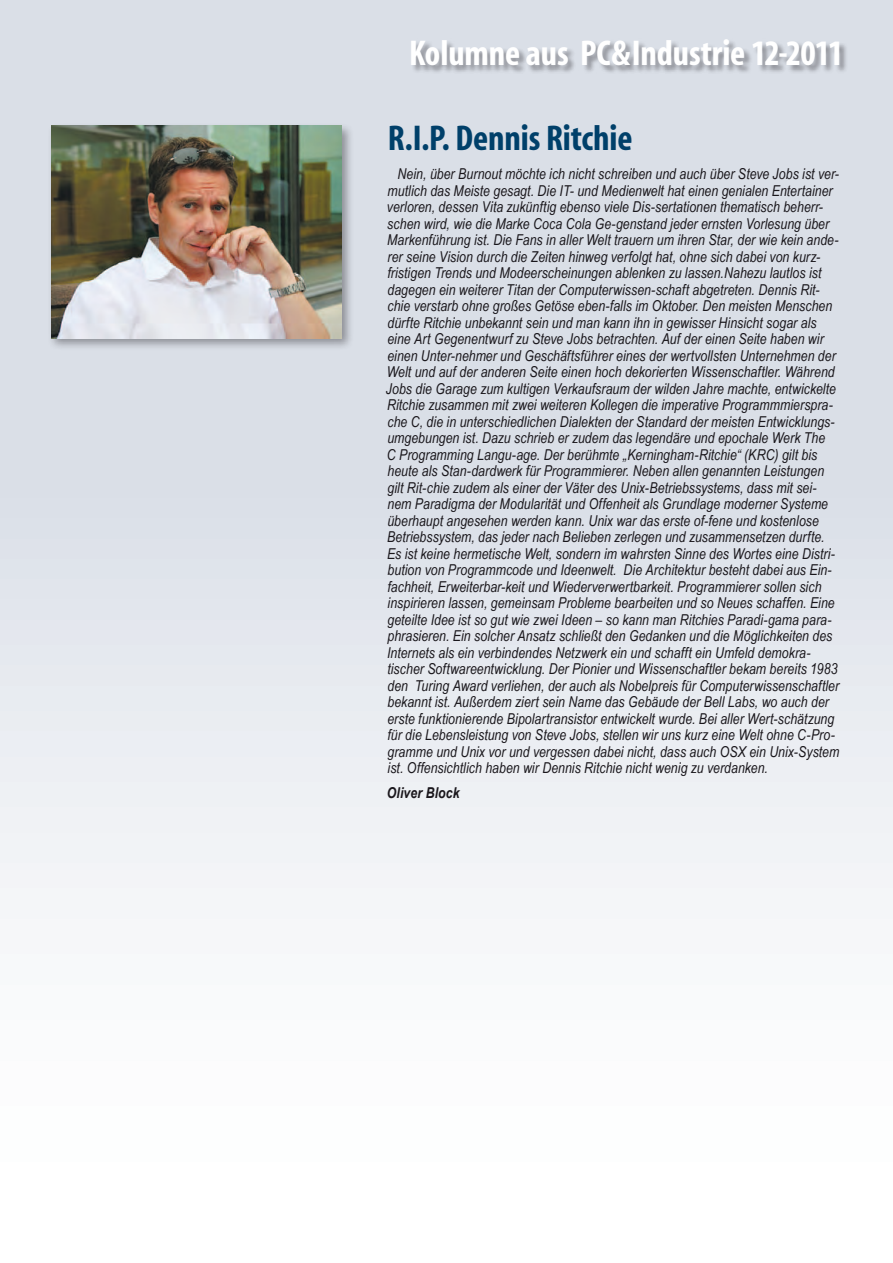
<style>
.page{position:relative;width:893px;height:1263px;background:#fff}
.page>*{position:absolute;margin:0;border:0;box-sizing:border-box;transform-origin:0 0}
.t1{font:700 condensed 36px "Myriad";letter-spacing:-.005em;color:#fff}
.t2{font:700 condensed 36px "Myriad";letter-spacing:-.005em;color:#00406a}
.t3{font:italic 15px/16.5px "Arial Narrow";letter-spacing:.005em;color:#1a171c}
.t4{font:italic 700 15px "Arial Narrow";letter-spacing:.01em;color:#1a171c}
</style>
<div class="page">
<div style="left:0;top:0;width:893px;height:1263px;background:linear-gradient(to bottom,#d0d7e1,#fff)"></div>
<div style="left:411px;top:39px;width:437px;height:35px;background:#1a171c;opacity:.4"></div>
<div style="left:47px;top:122px;width:307px;height:229px;background:#1a171c;opacity:.4"></div>
<img style="left:51px;top:126px;width:291px;height:212px">
<h1 class="t1" style="left:409px;top:35px;width:436px">Kolumne aus PC&amp;Industrie 12-2011</h1>
<h1 class="t2" style="left:388px;top:120px;width:246px">R.I.P. Dennis Ritchie</h1>
<p class="t3" style="left:386px;top:165px;width:455px;text-indent:12px">Nein, über Burnout möchte ich nicht schreiben und auch über Steve Jobs ist ver&shy;mutlich das Meiste gesagt. Die IT- und Medienwelt hat einen genialen Entertainer verloren, dessen Vita zukünftig ebenso viele Dis-sertationen thematisch beherr&shy;schen wird, wie die Marke Coca Cola Ge-genstand jeder ernsten Vorlesung über Markenführung ist. Die Fans in aller Welt trauern um ihren Star, der wie kein ande&shy;rer seine Vision durch die Zeiten hinweg verfolgt hat, ohne sich dabei von kurz&shy;fristigen Trends und Modeerscheinungen ablenken zu lassen.Nahezu lautlos ist dagegen ein weiterer Titan der Computerwissen-schaft abgetreten. Dennis Rit&shy;chie verstarb ohne großes Getöse eben-falls im Oktober. Den meisten Menschen dürfte Ritchie unbekannt sein und man kann ihn in gewisser Hinsicht sogar als eine Art Gegenentwurf zu Steve Jobs betrachten. Auf der einen Seite haben wir einen Unter-nehmer und Geschäftsführer eines der wertvollsten Unternehmen der Welt und auf der anderen Seite einen hoch dekorierten Wissenschaftler. Während Jobs die Garage zum kultigen Verkaufsraum der wilden Jahre machte, entwickelte Ritchie zusammen mit zwei weiteren Kollegen die imperative Programmmierspra&shy;che C, die in unterschiedlichen Dialekten der Standard der meisten Entwicklungs&shy;umgebungen ist. Dazu schrieb er zudem das legendäre und epochale Werk The<br>C Programming Langu-age. Der berühmte „Kerningham-Ritchie“ (KRC) gilt bis heute als Stan-dardwerk für Programmierer. Neben allen genannten Leistungen gilt Rit-chie zudem als einer der Väter des Unix-Betriebssystems, dass mit sei&shy;nem Paradigma der Modularität und Offenheit als Grundlage moderner Systeme überhaupt angesehen werden kann. Unix war das erste of-fene und kostenlose Betriebssystem, das jeder nach Belieben zerlegen und zusammensetzen durfte.<br>Es ist keine hermetische Welt, sondern im wahrsten Sinne des Wortes eine Distri&shy;bution von Programmcode und Ideenwelt. Die Architektur besteht dabei aus Ein&shy;fachheit, Erweiterbar-keit und Wiederverwertbarkeit. Programmierer sollen sich inspirieren lassen, gemeinsam Probleme bearbeiten und so Neues schaffen. Eine geteilte Idee ist so gut wie zwei Ideen – so kann man Ritchies Paradi-gama para&shy;phrasieren. Ein solcher Ansatz schließt den Gedanken und die Möglichkeiten des Internets als ein verbindendes Netzwerk ein und schafft ein Umfeld demokra&shy;tischer Softwareentwicklung. Der Pionier und Wissenschaftler bekam bereits 1983 den Turing Award verliehen, der auch als Nobelpreis für Computerwissenschaftler bekannt ist. Außerdem ziert sein Name das Gebäude der Bell Labs, wo auch der erste funktionierende Bipolartransistor entwickelt wurde. Bei aller Wert-schätzung für die Lebensleistung von Steve Jobs, stellen wir uns kurz eine Welt ohne C-Pro&shy;gramme und Unix vor und vergessen dabei nicht, dass auch OSX ein Unix-System ist. Offensichtlich haben wir Dennis Ritchie nicht wenig zu verdanken.</p>
<p class="t4" style="left:387px;top:782px;width:74px">Oliver Block</p>
</div>
